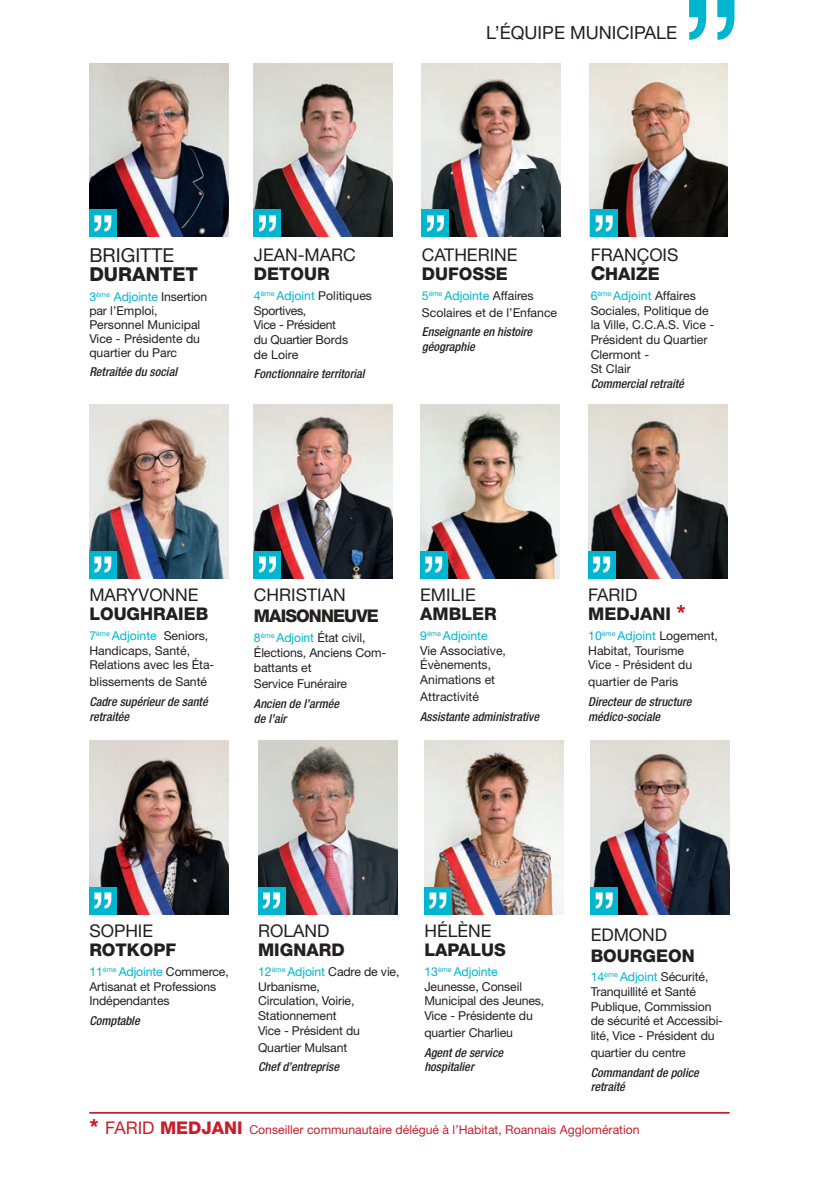
<style>
.page{position:relative;width:819px;height:1191px;background:#fff}
.page>*{position:absolute;margin:0;border:0;box-sizing:border-box;transform-origin:0 0}
.t1{font:19.25px "Helvetica Neue";color:#231f20}
.t2{font:800 19.25px "Helvetica Neue";color:#231f20}
.t3{font:18.03px "Helvetica Neue";color:#231f20}
.t4{font:800 17.5px/18.9px "Helvetica Neue";color:#231f20}
.t5{font:17.5px "Helvetica Neue";color:#231f20}
.t6{font:800 17.5px "Helvetica Neue";letter-spacing:-.05em;color:#231f20}
.t7{font:17.5px "Helvetica Neue";color:#c7202d}
.t8{font:12.25px/14.7px "Helvetica Neue";letter-spacing:-.01em;color:#231f20}
.t9{font:italic 500 condensed 12.25px/14.7px "Helvetica Neue";color:#231f20}
.t10{font:12.25px "Helvetica Neue";color:#c7202d}
.s1{color:#00b6cf}
.s2{font-weight:400}
.s3{font-size:19.25px}
.s4{font-size:21px;color:#c7202d}
.s5{font-weight:800;font-size:21px}
.s6{font-weight:800;font-size:17.5px}
</style>
<div class="page">
<img style="left:420px;top:404px;width:139px;height:174px">
<div style="left:420px;top:551px;width:27px;height:27px;background:#00b6cf"></div>
<svg style="left:425px;top:556px;width:17px;height:16px"></svg>
<img style="left:89px;top:740px;width:139px;height:174px">
<div style="left:89px;top:887px;width:27px;height:27px;background:#00b6cf"></div>
<svg style="left:94px;top:892px;width:17px;height:16px"></svg>
<img style="left:258px;top:740px;width:139px;height:174px">
<div style="left:258px;top:887px;width:27px;height:27px;background:#00b6cf"></div>
<svg style="left:263px;top:892px;width:17px;height:16px"></svg>
<img style="left:424px;top:740px;width:139px;height:174px">
<div style="left:424px;top:887px;width:27px;height:27px;background:#00b6cf"></div>
<svg style="left:429px;top:892px;width:17px;height:16px"></svg>
<img style="left:590px;top:740px;width:139px;height:174px">
<div style="left:590px;top:887px;width:27px;height:27px;background:#00b6cf"></div>
<svg style="left:595px;top:892px;width:17px;height:16px"></svg>
<img style="left:254px;top:404px;width:139px;height:174px">
<div style="left:254px;top:551px;width:27px;height:27px;background:#00b6cf"></div>
<svg style="left:259px;top:556px;width:17px;height:16px"></svg>
<img style="left:89px;top:63px;width:139px;height:174px">
<div style="left:89px;top:210px;width:27px;height:27px;background:#00b6cf"></div>
<svg style="left:94px;top:215px;width:17px;height:16px"></svg>
<img style="left:254px;top:63px;width:139px;height:174px">
<div style="left:254px;top:210px;width:27px;height:27px;background:#00b6cf"></div>
<svg style="left:259px;top:215px;width:17px;height:16px"></svg>
<img style="left:422px;top:63px;width:139px;height:174px">
<div style="left:422px;top:210px;width:27px;height:27px;background:#00b6cf"></div>
<svg style="left:427px;top:215px;width:17px;height:16px"></svg>
<img style="left:589px;top:63px;width:139px;height:174px">
<div style="left:590px;top:210px;width:27px;height:27px;background:#00b6cf"></div>
<svg style="left:595px;top:215px;width:17px;height:16px"></svg>
<img style="left:89px;top:404px;width:139px;height:174px">
<div style="left:89px;top:551px;width:27px;height:27px;background:#00b6cf"></div>
<svg style="left:94px;top:556px;width:17px;height:16px"></svg>
<img style="left:588px;top:404px;width:139px;height:174px">
<div style="left:588px;top:551px;width:27px;height:27px;background:#00b6cf"></div>
<svg style="left:593px;top:556px;width:17px;height:16px"></svg>
<svg style="left:689px;top:0;width:45px;height:40px"></svg>
<hr style="left:89px;top:1112px;width:640px;height:1px;background:#c7202d">
<h2 class="t3" style="left:486px;top:22px;width:111px">L’équipe municipal</h2>
<h2 class="t3" style="left:666px;top:22px;width:13px">e</h2>
<h1 class="t1" style="left:89px;top:243px;width:11px">Brigi</h1>
<h1 class="t1" style="left:140px;top:243px;width:35px">tte</h1>
<h1 class="t2" style="left:89px;top:263px;width:110px">DURANTET</h1>
<p class="t8" style="left:89px;top:289px;width:119px;line-height:14px"><span class="s1">3</span><sup>ème</sup> <span class="s1">Adjointe</span> Insertion par l’Emploi,<br>Personnel M unicipal<br>Vice - Présidente du quartier du Parc</p>
<p class="t9" style="left:89px;top:364px;width:89px">Retraitée du social</p>
<h3 class="t5" style="left:254px;top:245px;width:64px">Jean-Marc</h3>
<h3 class="t4" style="left:254px;top:264px;width:77px">DETOUR</h3>
<p class="t8" style="left:254px;top:288px;width:120px"><span class="s1">4</span><sup>ème</sup> <span class="s1">Adjoint</span> Politiques<br>Sportives,<br>Vice - Président<br>du Quartier Bords<br>de Loire</p>
<p class="t9" style="left:254px;top:366px;width:112px">fonctionnaire territorial</p>
<h3 class="t5" style="left:422px;top:245px;width:97px">Catherin e</h3>
<h3 class="t4" style="left:422px;top:264px;width:87px">DUFOSSE</h3>
<p class="t8" style="left:422px;top:287px;width:137px;line-height:16.8px"><span class="s1">5</span><sup>ème</sup> <span class="s1">Adjointe</span> Affaires<br>Scolaires et de l’Enfance</p>
<p class="t9" style="left:422px;top:324px;width:112px">Enseignante en histoire géographie</p>
<h3 class="t4" style="left:590px;top:246px;width:80px;text-indent:46px"><span class="s2">çois<br></span><span class="s3">C</span>HAIZE</h3>
<p class="t8" style="left:590px;top:288px;width:125px"><span class="s1">6</span><sup>ème</sup> <span class="s1">Adjoint</span> Affaires<br>Sociales, Politique de la Ville, C.C.A.S. Vice -<br>Président du Quartier<br>Clermont -<br>St Clair</p>
<p class="t9" style="left:590px;top:376px;width:95px">Commercial retraité</p>
<h3 class="t5" style="left:590px;top:245px;width:23px">Fran</h3>
<h3 class="t5" style="left:89px;top:585px;width:13px">Maryv</h3>
<h3 class="t5" style="left:149px;top:585px;width:51px">onne</h3>
<h3 class="t4" style="left:89px;top:604px;width:120px">LOUGHRAIEB</h3>
<p class="t8" style="left:89px;top:628px;width:127px"><span class="s1">7</span><sup>ème</sup> <span class="s1">Adjointe</span> Seniors,<br>H andicaps, Santé,<br>Relations avec les Éta-</p>
<p class="t8" style="left:89px;top:674px;width:119px">blissements de Santé</p>
<p class="t9" style="left:89px;top:694px;width:120px">Cadre supérieur de santé retraitée</p>
<h3 class="t5" style="left:254px;top:585px;width:73px">Christian</h3>
<h3 class="t6" style="left:254px;top:606px;width:126px">MAISONNEUVE</h3>
<p class="t8" style="left:254px;top:630px;width:134px"><span class="s1">8</span><sup>ème</sup> <span class="s1">Adjoint</span> État civil,<br>Élections, Anciens Com&shy;battants et</p>
<p class="t8" style="left:254px;top:676px;width:95px">Service Funéraire</p>
<p class="t9" style="left:254px;top:696px;width:87px">Ancien de l’armée de l’air</p>
<h3 class="t5" style="left:420px;top:585px;width:57px">Emilie</h3>
<h3 class="t4" style="left:420px;top:604px;width:78px">AMBLER</h3>
<p class="t8" style="left:420px;top:628px;width:87px"><span class="s1">9</span><sup>ème</sup> <span class="s1">Adjointe<br></span>Vie Associative,<br>Évènements,<br>Animations et</p>
<p class="t8" style="left:420px;top:689px;width:60px">Attractivité</p>
<p class="t9" style="left:420px;top:709px;width:120px">Assistante administrative</p>
<h3 class="t4" style="left:588px;top:586px;width:99px"><span class="s2">Farid<br></span>MEDJANI <span class="s4">*</span></h3>
<p class="t8" style="left:588px;top:628px;width:131px"><span class="s1">10</span><sup>ème</sup> <span class="s1">Adjoint</span> Logement,<br>Habitat, Tourisme<br>Vice - Président du</p>
<p class="t8" style="left:588px;top:674px;width:92px">quartier de Paris</p>
<p class="t9" style="left:588px;top:694px;width:105px">Directeur de structure médico-sociale</p>
<h3 class="t5" style="left:89px;top:920px;width:65px">Sophi e</h3>
<h3 class="t4" style="left:89px;top:940px;width:88px">ROTKOPF</h3>
<p class="t8" style="left:89px;top:964px;width:141px"><span class="s1">11</span><sup>ème</sup> <span class="s1">Adjointe</span> Commerce,<br>Artisanat et Professions<br>Indépendantes</p>
<p class="t9" style="left:89px;top:1013px;width:52px">Comptable</p>
<h3 class="t5" style="left:258px;top:920px;width:38px">Roland</h3>
<h3 class="t4" style="left:258px;top:940px;width:86px">MIGNARD</h3>
<p class="t8" style="left:258px;top:964px;width:143px"><span class="s1">12</span><sup>ème</sup> <span class="s1">Adjoint</span> Cadre de vie,<br>Urbanisme,<br>Circulation, Voirie,<br>Stationnement<br>Vice - Président du</p>
<p class="t8" style="left:258px;top:1039px;width:91px">Quartier M ulsant</p>
<p class="t9" style="left:258px;top:1059px;width:82px">Chef d’entreprise</p>
<h3 class="t5" style="left:424px;top:920px;width:69px">Hélène</h3>
<h3 class="t4" style="left:424px;top:940px;width:82px">LAPALUS</h3>
<p class="t8" style="left:424px;top:964px;width:121px"><span class="s1">13</span><sup>ème</sup> <span class="s1">Adjointe<br></span>Jeunesse, Conseil<br>M unicipal des Jeunes,<br>Vice - Présidente du</p>
<p class="t8" style="left:424px;top:1025px;width:90px">quartier Charlieu</p>
<p class="t9" style="left:424px;top:1044px;width:80px">Agent de service hospitalier</p>
<h3 class="t5" style="left:590px;top:924px;width:65px">Edmond</h3>
<h3 class="t4" style="left:590px;top:946px;width:106px">BOURGEON</h3>
<p class="t8" style="left:590px;top:969px;width:134px"><span class="s1">14</span><sup>ème</sup> <span class="s1">Adjoint</span> Sécurité,<br>Tranquillité et Santé<br>Publique, Commission de sécurité et Accessibi&shy;lité, Vice - Président du</p>
<p class="t8" style="left:590px;top:1045px;width:97px">quartier du centre</p>
<p class="t9" style="left:590px;top:1064px;width:110px">Commandant de police retraité</p>
<h3 class="t7" style="left:89px;top:1117px;width:36px"><span class="s5">*</span> Farid</h3>
<p class="t10" style="left:160px;top:1122px;width:481px"><span class="s6">MEDJANI</span> Conseiller communautaire délégué à l’Habitat, Roannais Agglomération</p>
</div>
